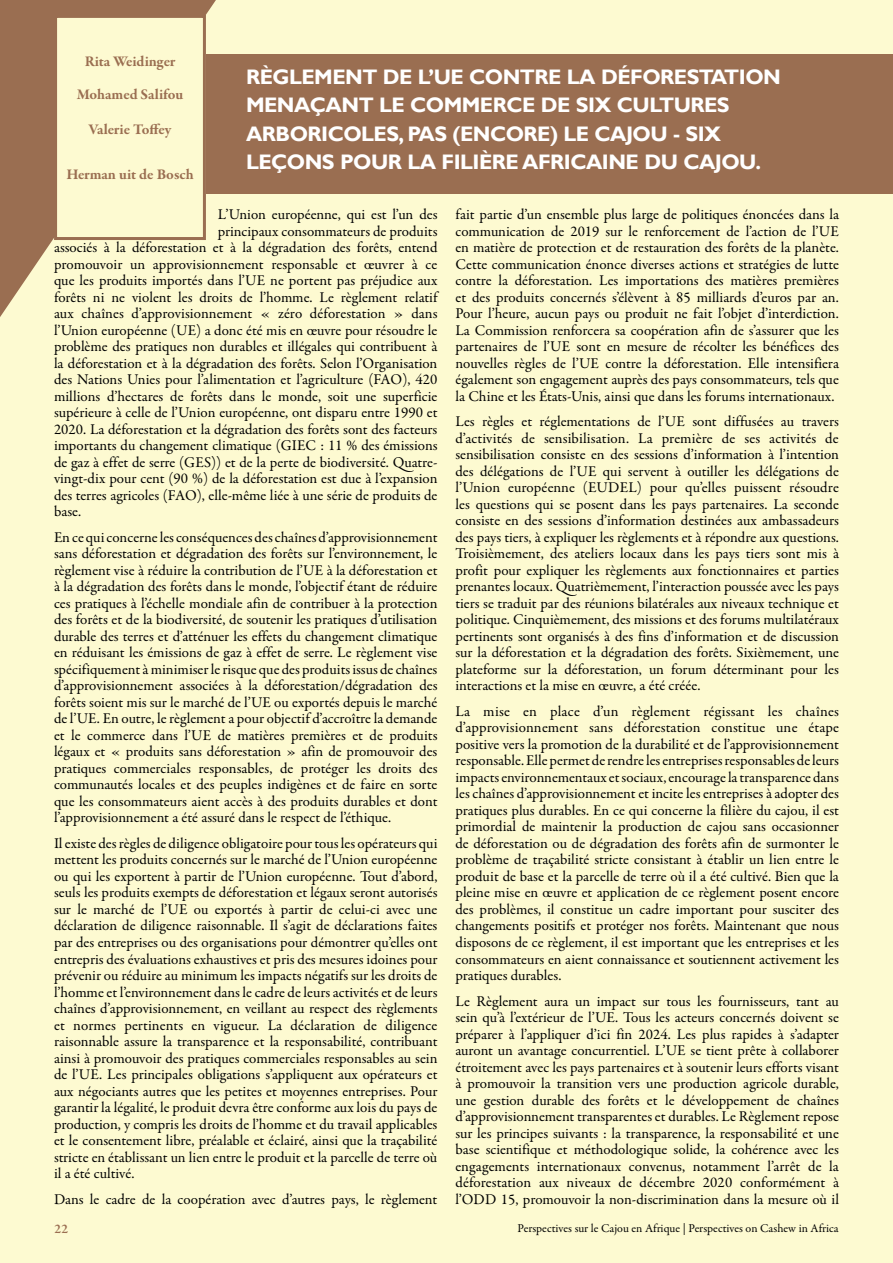
<style>
.page{position:relative;width:893px;height:1263px;background:#fdfad1}
.page>*{position:absolute;margin:0;border:0;box-sizing:border-box;transform-origin:0 0}
.t1{font:700 21px/28.5px "Gill Sans";letter-spacing:-.025em;color:#fff}
.t2{font:15px/16.5px "Garamond Premr Pro";color:#000;text-align:justify}
.t3{font:700 15px "Garamond Premr Pro";color:#9a6e51}
.t4{font:600 13.5px "Garamond Premr Pro";color:#9a6e51}
.t5{font:12px "Garamond Premr Pro";color:#000}
</style>
<div class="page">
<svg style="left:0;top:0;width:216px;height:317px;fill:#9a6e51"></svg>
<div style="left:54px;top:15px;width:152px;height:225px;background:#fdfad1;border:3px solid #9a6e51"></div>
<div style="left:206px;top:55px;width:687px;height:139px;background:#9a6e51"></div>
<p class="t3" style="left:85px;top:52px;width:92px">Rita Weidinger</p>
<p class="t3" style="left:77px;top:85px;width:108px">Mohamed Salifou</p>
<p class="t3" style="left:89px;top:120px;width:84px">Valerie Toffey</p>
<p class="t3" style="left:66px;top:165px;width:129px">Herman uit de Bosch</p>
<h1 class="t1" style="left:246px;top:63px;width:536px">RÈGLEMENT DE L’UE CONTRE LA DÉFORESTATION MENAÇANT LE COMMERCE DE SIX CULTURES ARBORICOLES, PAS (ENCORE) LE CAJOU - SIX LEÇONS POUR LA FILIÈRE AFRICAINE DU CAJOU.</h1>
<p class="t2" style="left:218px;top:207px;width:221px">L’Union européenne, qui est l’un des</p>
<p class="t2" style="left:218px;top:223px;width:221px">principaux consommateurs de produits</p>
<p class="t2" style="left:54px;top:240px;width:385px">associés à la déforestation et à la dégradation des forêts, entend</p>
<p class="t2" style="left:54px;top:256px;width:385px">promouvoir un approvisionnement responsable et œuvrer à ce</p>
<p class="t2" style="left:54px;top:273px;width:385px">que les produits importés dans l’UE ne portent pas préjudice aux</p>
<p class="t2" style="left:54px;top:289px;width:385px">forêts ni ne violent les droits de l’homme. Le règlement relatif</p>
<p class="t2" style="left:54px;top:306px;width:385px">aux chaînes d’approvisionnement « zéro déforestation » dans</p>
<p class="t2" style="left:54px;top:322px;width:385px">l’Union européenne (UE) a donc été mis en œuvre pour résoudre le</p>
<p class="t2" style="left:54px;top:339px;width:385px">problème des pratiques non durables et illégales qui contribuent à</p>
<p class="t2" style="left:54px;top:355px;width:385px">la déforestation et à la dégradation des forêts. Selon l’Organisation</p>
<p class="t2" style="left:54px;top:372px;width:385px">des Nations Unies pour l’alimentation et l’agriculture (FAO), 420</p>
<p class="t2" style="left:54px;top:388px;width:385px">millions d’hectares de forêts dans le monde, soit une superficie</p>
<p class="t2" style="left:54px;top:405px;width:385px">supérieure à celle de l’Union européenne, ont disparu entre 1990 et</p>
<p class="t2" style="left:54px;top:421px;width:385px">2020. La déforestation et la dégradation des forêts sont des facteurs</p>
<p class="t2" style="left:54px;top:438px;width:385px">importants du changement climatique (GIEC : 11 % des émissions</p>
<p class="t2" style="left:54px;top:454px;width:385px">de gaz à effet de serre (GES)) et de la perte de biodiversité. Quatre-</p>
<p class="t2" style="left:54px;top:471px;width:385px">vingt-dix pour cent (90 %) de la déforestation est due à l’expansion</p>
<p class="t2" style="left:54px;top:487px;width:385px">des terres agricoles (FAO), elle-même liée à une série de produits de</p>
<p class="t2" style="left:54px;top:504px;width:29px">base.</p>
<p class="t2" style="left:54px;top:529px;width:385px">En ce qui concerne les conséquences des chaînes d’approvisionnement sans déforestation et dégradation des forêts sur l’environnement, le règlement vise à réduire la contribution de l’UE à la déforestation et à la dégradation des forêts dans le monde, l’objectif étant de réduire ces pratiques à l’échelle mondiale afin de contribuer à la protection des forêts et de la biodiversité, de soutenir les pratiques d’utilisation durable des terres et d’atténuer les effets du changement climatique en réduisant les émissions de gaz à effet de serre. Le règlement vise spécifiquement à minimiser le risque que des produits issus de chaînes d’approvisionnement associées à la déforestation/dégradation des forêts soient mis sur le marché de l’UE ou exportés depuis le marché de l’UE. En outre, le règlement a pour objectif d’accroître la demande et le commerce dans l’UE de matières premières et de produits légaux et « produits sans déforestation » afin de promouvoir des pratiques commerciales responsables, de protéger les droits des communautés locales et des peuples indigènes et de faire en sorte que les consommateurs aient accès à des produits durables et dont l’approvisionnement a été assuré dans le respect de l’éthique.</p>
<p class="t2" style="left:54px;top:835px;width:385px">Il existe des règles de diligence obligatoire pour tous les opérateurs qui mettent les produits concernés sur le marché de l’Union européenne ou qui les exportent à partir de l’Union européenne. Tout d’abord, seuls les produits exempts de déforestation et légaux seront autorisés sur le marché de l’UE ou exportés à partir de celui-ci avec une déclaration de diligence raisonnable. Il s’agit de déclarations faites par des entreprises ou des organisations pour démontrer qu’elles ont entrepris des évaluations exhaustives et pris des mesures idoines pour prévenir ou réduire au minimum les impacts négatifs sur les droits de l’homme et l’environnement dans le cadre de leurs activités et de leurs chaînes d’approvisionnement, en veillant au respect des règlements et normes pertinents en vigueur. La déclaration de diligence raisonnable assure la transparence et la responsabilité, contribuant ainsi à promouvoir des pratiques commerciales responsables au sein de l’UE. Les principales obligations s’appliquent aux opérateurs et aux négociants autres que les petites et moyennes entreprises. Pour garantir la légalité, le produit devra être conforme aux lois du pays de production, y compris les droits de l’homme et du travail applicables et le consentement libre, préalable et éclairé, ainsi que la traçabilité stricte en établissant un lien entre le produit et la parcelle de terre où il a été cultivé.</p>
<p class="t2" style="left:54px;top:1191px;width:385px">Dans le cadre de la coopération avec d’autres pays, le règlement</p>
<p class="t2" style="left:455px;top:207px;width:385px">fait partie d’un ensemble plus large de politiques énoncées dans la communication de 2019 sur le renforcement de l’action de l’UE en matière de protection et de restauration des forêts de la planète.<br>Cette communication énonce diverses actions et stratégies de lutte contre la déforestation. Les importations des matières premières et des produits concernés s’élèvent à 85 milliards d’euros par an.<br>Pour l’heure, aucun pays ou produit ne fait l’objet d’interdiction.<br>La Commission renforcera sa coopération afin de s’assurer que les partenaires de l’UE sont en mesure de récolter les bénéfices des nouvelles règles de l’UE contre la déforestation. Elle intensifiera également son engagement auprès des pays consommateurs, tels que la Chine et les États-Unis, ainsi que dans les forums internationaux.</p>
<p class="t2" style="left:455px;top:414px;width:385px">Les règles et réglementations de l’UE sont diffusées au travers d’activités de sensibilisation. La première de ses activités de sensibilisation consiste en des sessions d’information à l’intention des délégations de l’UE qui servent à outiller les délégations de l’Union européenne (EUDEL) pour qu’elles puissent résoudre les questions qui se posent dans les pays partenaires. La seconde consiste en des sessions d’information destinées aux ambassadeurs des pays tiers, à expliquer les règlements et à répondre aux questions.<br>Troisièmement, des ateliers locaux dans les pays tiers sont mis à profit pour expliquer les règlements aux fonctionnaires et parties prenantes locaux. Quatrièmement, l’interaction poussée avec les pays tiers se traduit par des réunions bilatérales aux niveaux technique et politique. Cinquièmement, des missions et des forums multilatéraux pertinents sont organisés à des fins d’information et de discussion sur la déforestation et la dégradation des forêts. Sixièmement, une plateforme sur la déforestation, un forum déterminant pour les interactions et la mise en œuvre, a été créée.</p>
<p class="t2" style="left:455px;top:703px;width:385px">La mise en place d’un règlement régissant les chaînes d’approvisionnement sans déforestation constitue une étape positive vers la promotion de la durabilité et de l’approvisionnement responsable. Elle permet de rendre les entreprises responsables de leurs impacts environnementaux et sociaux, encourage la transparence dans les chaînes d’approvisionnement et incite les entreprises à adopter des pratiques plus durables. En ce qui concerne la filière du cajou, il est primordial de maintenir la production de cajou sans occasionner de déforestation ou de dégradation des forêts afin de surmonter le problème de traçabilité stricte consistant à établir un lien entre le produit de base et la parcelle de terre où il a été cultivé. Bien que la pleine mise en œuvre et application de ce règlement posent encore des problèmes, il constitue un cadre important pour susciter des changements positifs et protéger nos forêts. Maintenant que nous disposons de ce règlement, il est important que les entreprises et les consommateurs en aient connaissance et soutiennent activement les pratiques durables.</p>
<p class="t2" style="left:455px;top:993px;width:385px">Le Règlement aura un impact sur tous les fournisseurs, tant au sein qu’à l’extérieur de l’UE. Tous les acteurs concernés doivent se préparer à l’appliquer d’ici fin 2024. Les plus rapides à s’adapter auront un avantage concurrentiel. L’UE se tient prête à collaborer étroitement avec les pays partenaires et à soutenir leurs efforts visant à promouvoir la transition vers une production agricole durable, une gestion durable des forêts et le développement de chaînes d’approvisionnement transparentes et durables. Le Règlement repose sur les principes suivants : la transparence, la responsabilité et une base scientifique et méthodologique solide, la cohérence avec les engagements internationaux convenus, notamment l’arrêt de la déforestation aux niveaux de décembre 2020 conformément à l’ODD 15, promouvoir la non-discrimination dans la mesure où il</p>
<p class="t4" style="left:55px;top:1221px;width:15px">22</p>
<p class="t5" style="left:518px;top:1221px;width:322px">Perspectives sur le Cajou en Afrique | Perspectives on Cashew in Africa</p>
</div>
